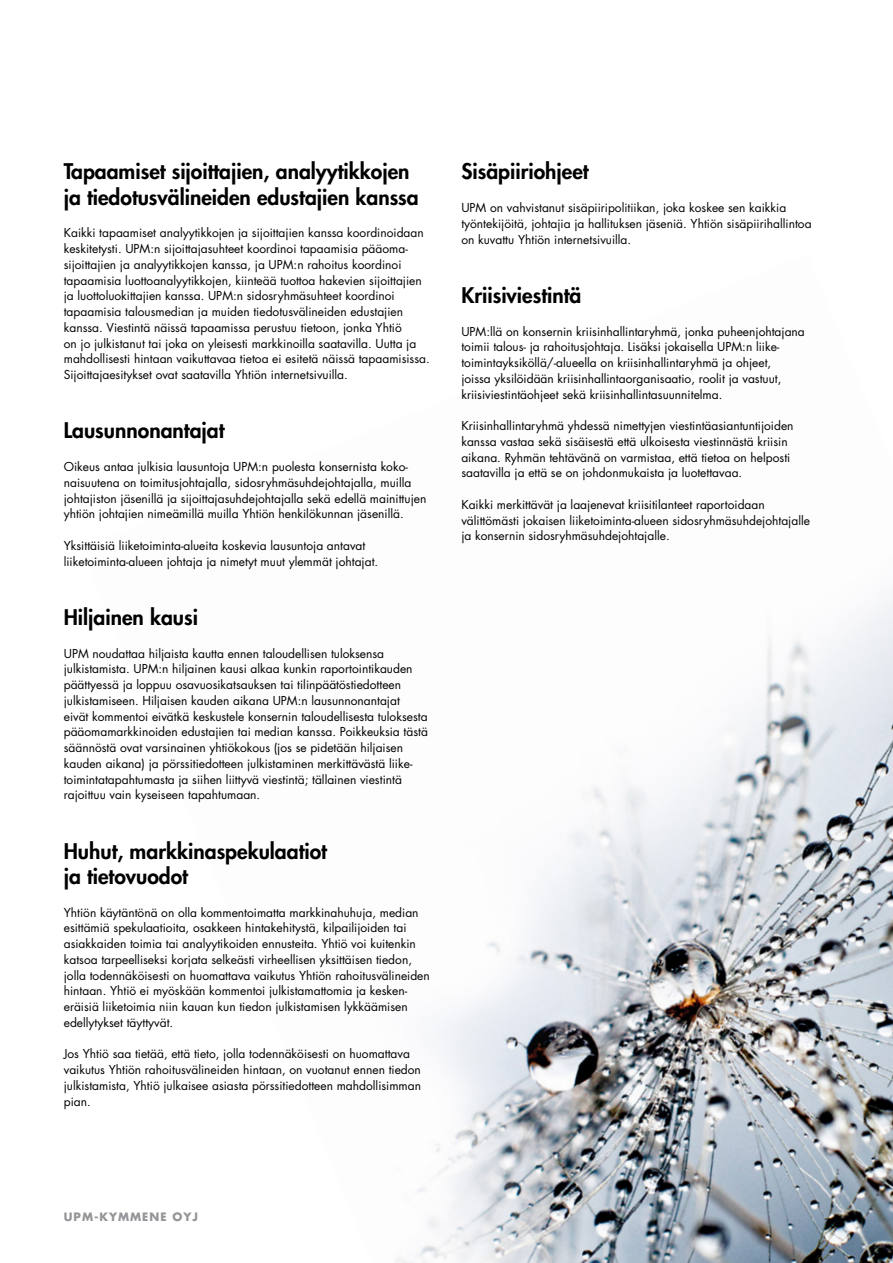
<style>
.page{position:relative;width:893px;height:1263px;background:#fff}
.page>*{position:absolute;margin:0;border:0;box-sizing:border-box;transform-origin:0 0}
.t1{font:800 21px/25.2px "Futura Std";color:#000}
.t2{font:12px/15.8px "Futura Std";color:#000}
.t3{font:700 11.25px "Futura Std";letter-spacing:.09em;color:#939598}
</style>
<div class="page">
<img style="left:396px;top:597px;width:497px;height:666px">
<h1 class="t1" style="left:64px;top:159px;width:356px">Tapaamiset sijoittajien, analyytikkojen ja tiedotusvälineiden edustajien kanssa</h1>
<p class="t2" style="left:64px;top:225px;width:368px">Kaikki tapaamiset analyytikkojen ja sijoittajien kanssa koordinoidaan keskitetysti. UPM:n sijoittajasuhteet koordinoi tapaamisia pääoma&shy;sijoittajien ja analyytikkojen kanssa, ja UPM:n rahoitus koordinoi tapaamisia luottoanalyytikkojen, kiinteää tuottoa hakevien sijoittajien ja luottoluokittajien kanssa. UPM:n sidosryhmäsuhteet koordinoi tapaamisia talousmedian ja muiden tiedotusvälineiden edustajien kanssa. Viestintä näissä tapaamissa perustuu tietoon, jonka Yhtiö<br>on jo julkistanut tai joka on yleisesti markkinoilla saatavilla. Uutta ja mahdollisesti hintaan vaikuttavaa tietoa ei esitetä näissä tapaamisissa.<br>Sijoittajaesitykset ovat saatavilla Yhtiön internetsivuilla.</p>
<h1 class="t1" style="left:64px;top:418px;width:162px">Lausunnonantajat</h1>
<p class="t2" style="left:64px;top:459px;width:364px">Oikeus antaa julkisia lausuntoja UPM:n puolesta konsernista koko&shy;naisuutena on toimitusjohtajalla, sidosryhmäsuhdejohtajalla, muilla johtajiston jäsenillä ja sijoittajasuhdejohtajalla sekä edellä mainittujen yhtiön johtajien nimeämillä muilla Yhtiön henkilökunnan jäsenillä.</p>
<p class="t2" style="left:64px;top:538px;width:316px">Yksittäisiä liiketoiminta-alueita koskevia lausuntoja antavat liiketoiminta-alueen johtaja ja nimetyt muut ylemmät johtajat.</p>
<h1 class="t1" style="left:64px;top:604px;width:136px">Hiljainen kausi</h1>
<p class="t2" style="left:64px;top:645px;width:366px">UPM noudattaa hiljaista kautta ennen taloudellisen tuloksensa julkistamista. UPM:n hiljainen kausi alkaa kunkin raportointikauden päättyessä ja loppuu osavuosikatsauksen tai tilinpäätöstiedotteen julkistamiseen. Hiljaisen kauden aikana UPM:n lausunnonantajat<br>eivät kommentoi eivätkä keskustele konsernin taloudellisesta tuloksesta pääomamarkkinoiden edustajien tai median kanssa. Poikkeuksia tästä säännöstä ovat varsinainen yhtiökokous (jos se pidetään hiljaisen kauden aikana) ja pörssitiedotteen julkistaminen merkittävästä liike&shy;toimintatapahtumasta ja siihen liittyvä viestintä; tällainen viestintä rajoittuu vain kyseiseen tapahtumaan.</p>
<h1 class="t1" style="left:64px;top:838px;width:265px">Huhut, markkinaspekulaatiot ja tietovuodot</h1>
<p class="t2" style="left:64px;top:904px;width:368px">Yhtiön käytäntönä on olla kommentoimatta markkinahuhuja, median esittämiä spekulaatioita, osakkeen hintakehitystä, kilpailijoiden tai asiakkaiden toimia tai analyytikoiden ennusteita. Yhtiö voi kuitenkin katsoa tarpeelliseksi korjata selkeästi virheellisen yksittäisen tiedon, jolla todennäköisesti on huomattava vaikutus Yhtiön rahoitusvälineiden hintaan. Yhtiö ei myöskään kommentoi julkistamattomia ja kesken&shy;eräisiä liiketoimia niin kauan kun tiedon julkistamisen lykkäämisen edellytykset täyttyvät.</p>
<p class="t2" style="left:64px;top:1046px;width:359px">Jos Yhtiö saa tietää, että tieto, jolla todennäköisesti on huomattava vaikutus Yhtiön rahoitusvälineiden hintaan, on vuotanut ennen tiedon julkistamista, Yhtiö julkaisee asiasta pörssitiedotteen mahdollisimman pian.</p>
<h1 class="t1" style="left:461px;top:159px;width:129px">Sisäpiiriohjeet</h1>
<p class="t2" style="left:461px;top:200px;width:352px">UPM on vahvistanut sisäpiiripolitiikan, joka koskee sen kaikkia työntekijöitä, johtajia ja hallituksen jäseniä. Yhtiön sisäpiirihallintoa on kuvattu Yhtiön internetsivuilla.</p>
<h1 class="t1" style="left:461px;top:283px;width:121px">Kriisiviestintä</h1>
<p class="t2" style="left:461px;top:323px;width:345px">UPM:llä on konsernin kriisinhallintaryhmä, jonka puheenjohtajana toimii talous- ja rahoitusjohtaja. Lisäksi jokaisella UPM:n liike&shy;toimintayksiköllä/-alueella on kriisinhallintaryhmä ja ohjeet,<br>joissa yksilöidään kriisinhallintaorganisaatio, roolit ja vastuut, kriisiviestintäohjeet sekä kriisinhallintasuunnitelma.</p>
<p class="t2" style="left:461px;top:418px;width:334px">Kriisinhallintaryhmä yhdessä nimettyjen viestintäasiantuntijoiden kanssa vastaa sekä sisäisestä että ulkoisesta viestinnästä kriisin aikana. Ryhmän tehtävänä on varmistaa, että tietoa on helposti saatavilla ja että se on johdonmukaista ja luotettavaa.</p>
<p class="t2" style="left:461px;top:497px;width:350px">Kaikki merkittävät ja laajenevat kriisitilanteet raportoidaan välittömästi jokaisen liiketoiminta-alueen sidosryhmäsuhdejohtajalle ja konsernin sidosryhmäsuhdejohtajalle.</p>
<p class="t3" style="left:64px;top:1209px;width:136px">UPM-KYMMENE OYJ</p>
</div>
